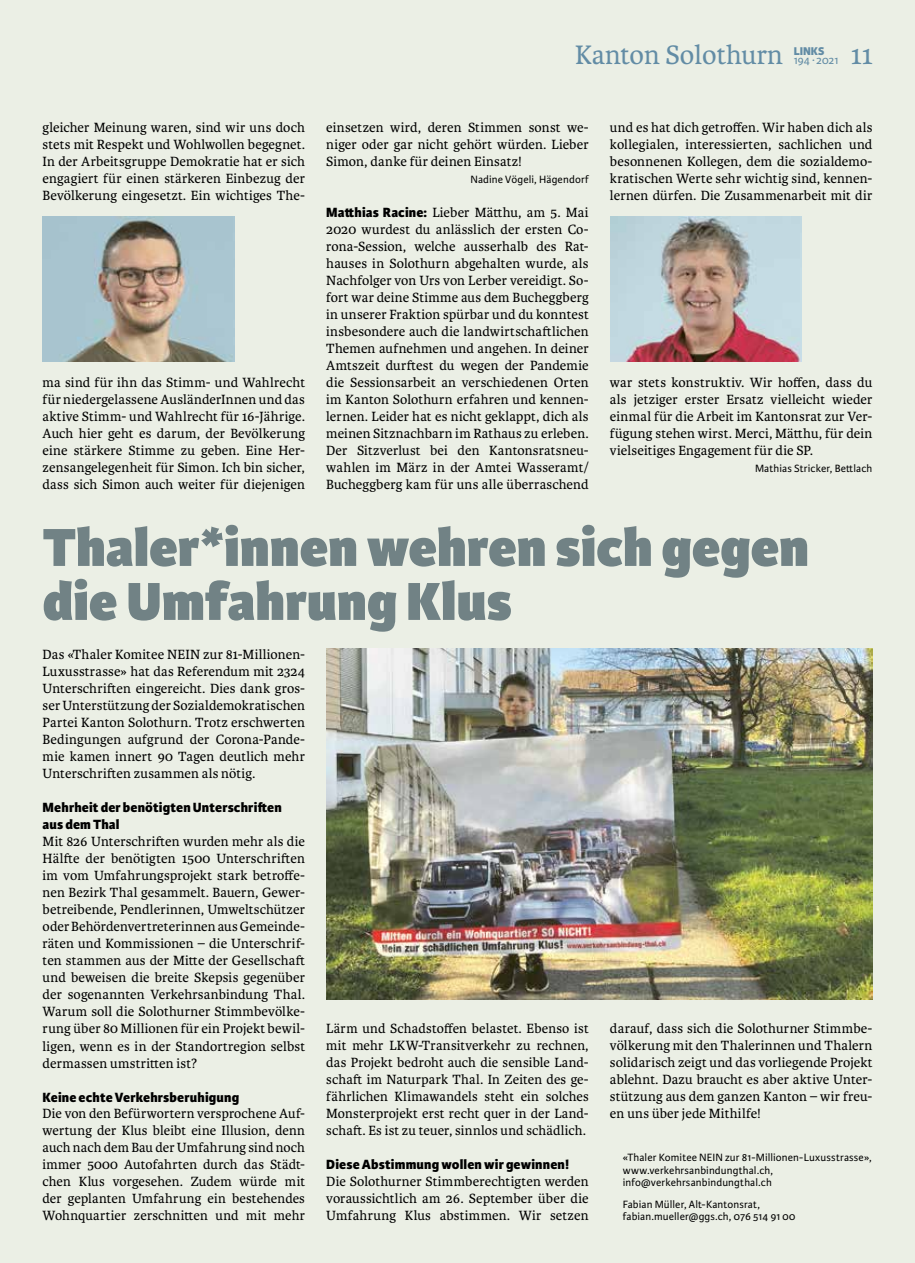
<style>
.page{position:relative;width:915px;height:1263px;background:#fff}
.page>*{position:absolute;margin:0;border:0;box-sizing:border-box;transform-origin:0 0}
.t1{font:800 57px/54px "Karmina Sans";letter-spacing:.005em;color:#718285}
.t2{font:28.5px "Karmina";color:#628ca5}
.t3{font:14.25px/17px "Karmina";letter-spacing:.01em;color:#000;text-align:justify}
.t4{font:800 14.25px/17px "Karmina Sans";letter-spacing:.01em;color:#000}
.t5{font:12px "Karmina Sans";color:#628ca5}
.t6{font:800 12px "Karmina Sans";color:#628ca5}
.t7{font:11.25px/12.8px "Karmina Sans";letter-spacing:.01em;color:#000}
.s1{font-family:"Karmina Sans";font-weight:800}
</style>
<div class="page">
<div style="left:0;top:0;width:914px;height:1263px;background:#ebefe5"></div>
<img style="left:43px;top:217px;width:191px;height:144px">
<img style="left:610px;top:217px;width:191px;height:144px">
<img style="left:326px;top:648px;width:546px;height:351px">
<h2 class="t2" style="left:575px;top:39px;width:209px">Kanton Solothurn</h2>
<p class="t6" style="left:793px;top:44px;width:32px">LINKS</p>
<p class="t5" style="left:793px;top:53px;width:46px">194 ∙ 2021</p>
<h2 class="t2" style="left:850px;top:39px;width:24px">11</h2>
<p class="t3" style="left:43px;top:119px;width:264px">gleicher Meinung waren, sind wir uns doch stets mit Respekt und Wohlwollen begegnet.<br>In der Arbeitsgruppe Demokratie hat er sich engagiert für einen stärkeren Einbezug der Bevölkerung eingesetzt. Ein wichtiges The-</p>
<p class="t3" style="left:43px;top:374px;width:264px">ma sind für ihn das Stimm- und Wahlrecht für niedergelassene AusländerInnen und das aktive Stimm- und Wahlrecht für 16-Jährige.<br>Auch hier geht es darum, der Bevölkerung eine stärkere Stimme zu geben. Eine Her&shy;zensangelegenheit für Simon. Ich bin sicher, dass sich Simon auch weiter für diejenigen</p>
<p class="t3" style="left:326px;top:119px;width:264px">einsetzen wird, deren Stimmen sonst we&shy;niger oder gar nicht gehört würden. Lieber Simon, danke für deinen Einsatz!</p>
<p class="t7" style="left:470px;top:173px;width:120px">Nadine Vögeli, Hägendorf</p>
<p class="t3" style="left:326px;top:204px;width:264px"><span class="s1">Matthias Racine:</span> Lieber Mätthu, am 5. Mai 2020 wurdest du anlässlich der ersten Co&shy;rona-Session, welche ausserhalb des Rat&shy;hauses in Solothurn abgehalten wurde, als Nachfolger von Urs von Lerber vereidigt. So&shy;fort war deine Stimme aus dem Bucheggberg in unserer Fraktion spürbar und du konntest insbesondere auch die landwirtschaftlichen Themen aufnehmen und angehen. In deiner Amtszeit durftest du wegen der Pandemie die Sessionsarbeit an verschiedenen Orten im Kanton Solothurn erfahren und kennen&shy;lernen. Leider hat es nicht geklappt, dich als meinen Sitznachbarn im Rathaus zu erleben.<br>Der Sitzverlust bei den Kantonsratsneu&shy;wahlen im März in der Amtei Wasseramt/ Bucheggberg kam für uns alle überraschend</p>
<p class="t3" style="left:609px;top:119px;width:264px">und es hat dich getroffen. Wir haben dich als kollegialen, interessierten, sachlichen und besonnenen Kollegen, dem die sozialdemo&shy;kratischen Werte sehr wichtig sind, kennen&shy;lernen dürfen. Die Zusammenarbeit mit dir</p>
<p class="t3" style="left:609px;top:374px;width:264px">war stets konstruktiv. Wir hoffen, dass du als jetziger erster Ersatz vielleicht wieder einmal für die Arbeit im Kantonsrat zur Ver&shy;fügung stehen wirst. Merci, Mätthu, für dein vielseitiges Engagement für die SP.</p>
<p class="t7" style="left:754px;top:462px;width:119px">Mathias Stricker, Bettlach</p>
<h1 class="t1" style="left:43px;top:523px;width:767px">Thaler*innen wehren sich gegen die Umfahrung Klus</h1>
<p class="t3" style="left:43px;top:646px;width:264px">Das «Thaler Komitee NEIN zur 81-Millionen-Luxusstrasse» hat das Referendum mit 2324<br>Unterschriften eingereicht. Dies dank gros&shy;ser Unterstützung der Sozialdemokratischen Partei Kanton Solothurn. Trotz erschwerten Bedingungen aufgrund der Corona-Pande&shy;mie kamen innert 90 Tagen deutlich mehr Unterschriften zusammen als nötig.</p>
<p class="t4" style="left:43px;top:799px;width:240px">Mehrheit der benötigten Unterschriften aus dem Thal</p>
<p class="t3" style="left:43px;top:833px;width:264px">Mit 826 Unterschriften wurden mehr als die Hälfte der benötigten 1500 Unterschriften im vom Umfahrungsprojekt stark betroffe&shy;nen Bezirk Thal gesammelt. Bauern, Gewer&shy;betreibende, Pendlerinnen, Umweltschützer oder Behördenvertreterinnen aus Gemeinde&shy;räten und Kommissionen – die Unterschrif&shy;ten stammen aus der Mitte der Gesellschaft und beweisen die breite Skepsis gegenüber der sogenannten Verkehrsanbindung Thal.<br>Warum soll die Solothurner Stimmbevölke&shy;rung über 80 Millionen für ein Projekt bewil&shy;ligen, wenn es in der Standortregion selbst dermassen umstritten ist?</p>
<p class="t4" style="left:43px;top:1089px;width:198px">Keine echte Verkehrsberuhigung</p>
<p class="t3" style="left:43px;top:1105px;width:264px">Die von den Befürwortern versprochene Auf&shy;wertung der Klus bleibt eine Illusion, denn auch nach dem Bau der Umfahrung sind noch immer 5000 Autofahrten durch das Städt&shy;chen Klus vorgesehen. Zudem würde mit der geplanten Umfahrung ein bestehendes Wohnquartier zerschnitten und mit mehr</p>
<p class="t3" style="left:609px;top:1020px;width:264px">darauf, dass sich die Solothurner Stimmbe&shy;völkerung mit den Thalerinnen und Thalern solidarisch zeigt und das vorliegende Projekt ablehnt. Dazu braucht es aber aktive Unter&shy;stützung aus dem ganzen Kanton – wir freu&shy;en uns über jede Mithilfe!</p>
<p class="t7" style="left:622px;top:1151px;width:250px">«Thaler Komitee NEIN zur 81-Millionen-Luxusstrasse», www.verkehrsanbindungthal.ch, info@verkehrsanbindungthal.ch</p>
<p class="t7" style="left:622px;top:1198px;width:174px">Fabian Müller, Alt-Kantonsrat, fabian.mueller@ggs.ch, 076 514 91 00</p>
<p class="t3" style="left:326px;top:1020px;width:264px">Lärm und Schadstoffen belastet. Ebenso ist mit mehr LKW-Transitverkehr zu rechnen, das Projekt bedroht auch die sensible Land&shy;schaft im Naturpark Thal. In Zeiten des ge&shy;fährlichen Klimawandels steht ein solches Monsterprojekt erst recht quer in der Land&shy;schaft. Es ist zu teuer, sinnlos und schädlich.</p>
<p class="t4" style="left:326px;top:1157px;width:244px">Diese Abstimmung wollen wir gewinnen!</p>
<p class="t3" style="left:326px;top:1173px;width:264px">Die Solothurner Stimmberechtigten werden voraussichtlich am 26. September über die Umfahrung Klus abstimmen. Wir setzen</p>
</div>
